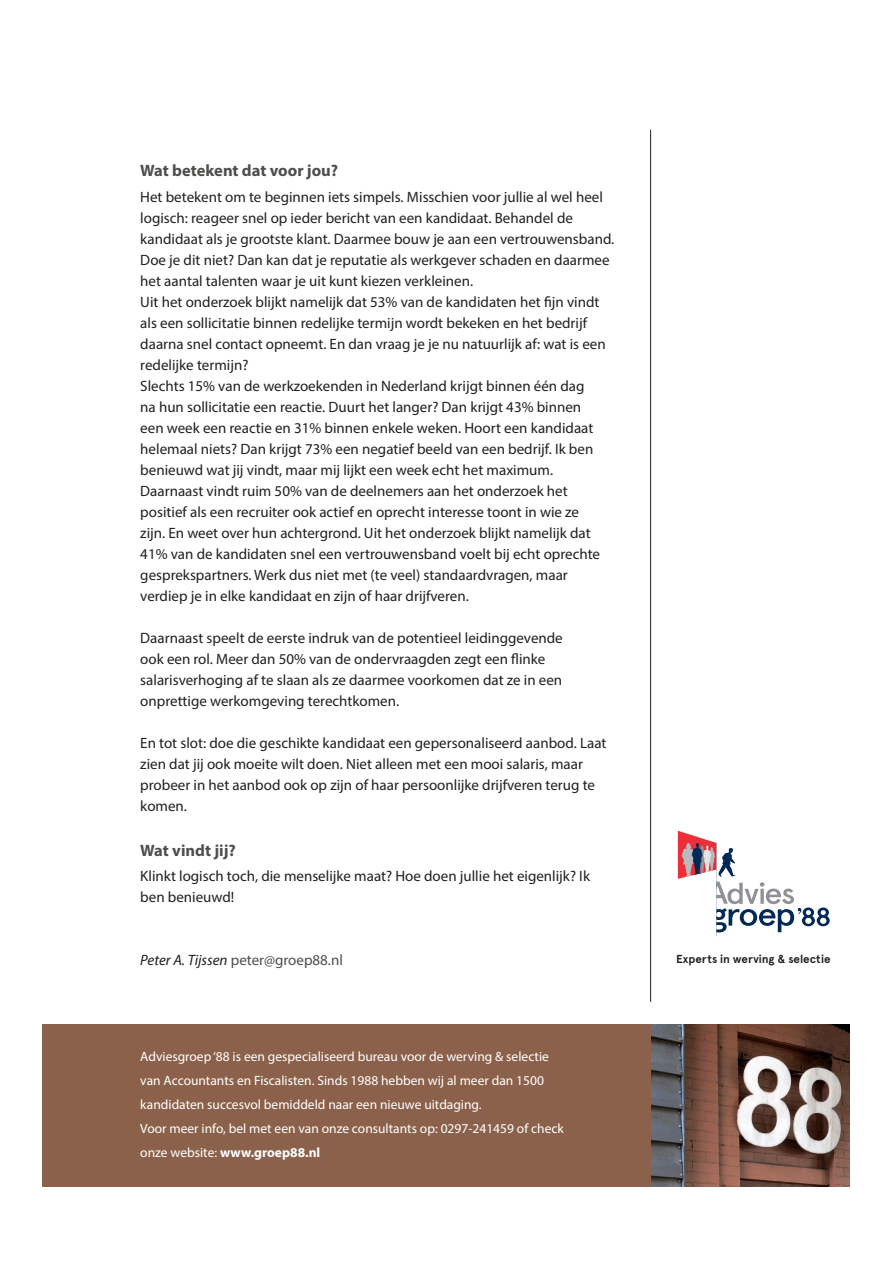
<style>
.page{position:relative;width:893px;height:1263px;background:#fff}
.page>*{position:absolute;margin:0;border:0;box-sizing:border-box;transform-origin:0 0}
.Subkopje{font:700 16.5px "Myriad Pro";color:#4f4e4c}
.t1{font:15px/21px "Myriad Pro";color:#231f20}
.t2{font:15px "Myriad Pro";color:#4f4e4c}
.t3{font:13.5px/24px "Myriad Pro";color:#fff}
.t4{font:700 11.55px "Apercu";color:#241f21}
.s1{font-style:italic;color:#231f20}
.s2{font-weight:700}
</style>
<div class="page">
<img style="left:651px;top:1024px;width:199px;height:163px">
<div style="left:43px;top:1024px;width:608px;height:163px;background:#8b614b"></div>
<hr style="left:716px;top:843px;width:1px;height:93px;background:#002957">
<svg style="left:678px;top:831px;width:152px;height:101px"></svg>
<hr style="left:650px;top:130px;width:1px;height:872px;background:#231f20">
<p class="Subkopje" style="left:140px;top:160px;width:199px">Wat betekent dat voor jou?</p>
<p class="t1" style="left:140px;top:186px;width:476px">Het betekent om te beginnen iets simpels. Misschien voor jullie al wel heel logisch: reageer snel op ieder bericht van een kandidaat. Behandel de kandidaat als je grootste klant. Daarmee bouw je aan een vertrouwensband.<br>Doe je dit niet? Dan kan dat je reputatie als werkgever schaden en daarmee het aantal talenten waar je uit kunt kiezen verkleinen.</p>
<p class="t1" style="left:140px;top:291px;width:467px">Uit het onderzoek blijkt namelijk dat 53% van de kandidaten het fijn vindt als een sollicitatie binnen redelijke termijn wordt bekeken en het bedrijf daarna snel contact opneemt. En dan vraag je je nu natuurlijk af: wat is een redelijke termijn?</p>
<p class="t1" style="left:140px;top:375px;width:455px">Slechts 15% van de werkzoekenden in Nederland krijgt binnen één dag na hun sollicitatie een reactie. Duurt het langer? Dan krijgt 43% binnen een week een reactie en 31% binnen enkele weken. Hoort een kandidaat helemaal niets? Dan krijgt 73% een negatief beeld van een bedrijf. Ik ben benieuwd wat jij vindt, maar mij lijkt een week echt het maximum.</p>
<p class="t1" style="left:140px;top:480px;width:461px">Daarnaast vindt ruim 50% van de deelnemers aan het onderzoek het positief als een recruiter ook actief en oprecht interesse toont in wie ze zijn. En weet over hun achtergrond. Uit het onderzoek blijkt namelijk dat 41% van de kandidaten snel een vertrouwensband voelt bij echt oprechte gesprekspartners. Werk dus niet met (te veel) standaardvragen, maar verdiep je in elke kandidaat en zijn of haar drijfveren.</p>
<p class="t1" style="left:140px;top:627px;width:424px">Daarnaast speelt de eerste indruk van de potentieel leidinggevende ook een rol. Meer dan 50% van de ondervraagden zegt een flinke salarisverhoging af te slaan als ze daarmee voorkomen dat ze in een onprettige werkomgeving terechtkomen.</p>
<p class="t1" style="left:140px;top:732px;width:468px">En tot slot: doe die geschikte kandidaat een gepersonaliseerd aanbod. Laat zien dat jij ook moeite wilt doen. Niet alleen met een mooi salaris, maar probeer in het aanbod ook op zijn of haar persoonlijke drijfveren terug te komen.</p>
<p class="Subkopje" style="left:140px;top:839px;width:97px">Wat vindt jij?</p>
<p class="t1" style="left:140px;top:865px;width:451px">Klinkt logisch toch, die menselijke maat? Hoe doen jullie het eigenlijk? Ik ben benieuwd!</p>
<p class="t2" style="left:140px;top:951px;width:204px"><span class="s1">Peter A. Tijssen</span> peter@groep88.nl</p>
<p class="t3" style="left:140px;top:1044px;width:410px">Adviesgroep ‘88 is een gespecialiseerd bureau voor de werving &amp; selectie van Accountants en Fiscalisten. Sinds 1988 hebben wij al meer dan 1500 kandidaten succesvol bemiddeld naar een nieuwe uitdaging.</p>
<p class="t3" style="left:140px;top:1116px;width:425px">Voor meer info, bel met een van onze consultants op: 0297-241459 of check onze website: <span class="s2">www.groep88.nl</span></p>
<p class="t4" style="left:676px;top:952px;width:156px">Experts in werving &amp; selectie</p>
</div>
